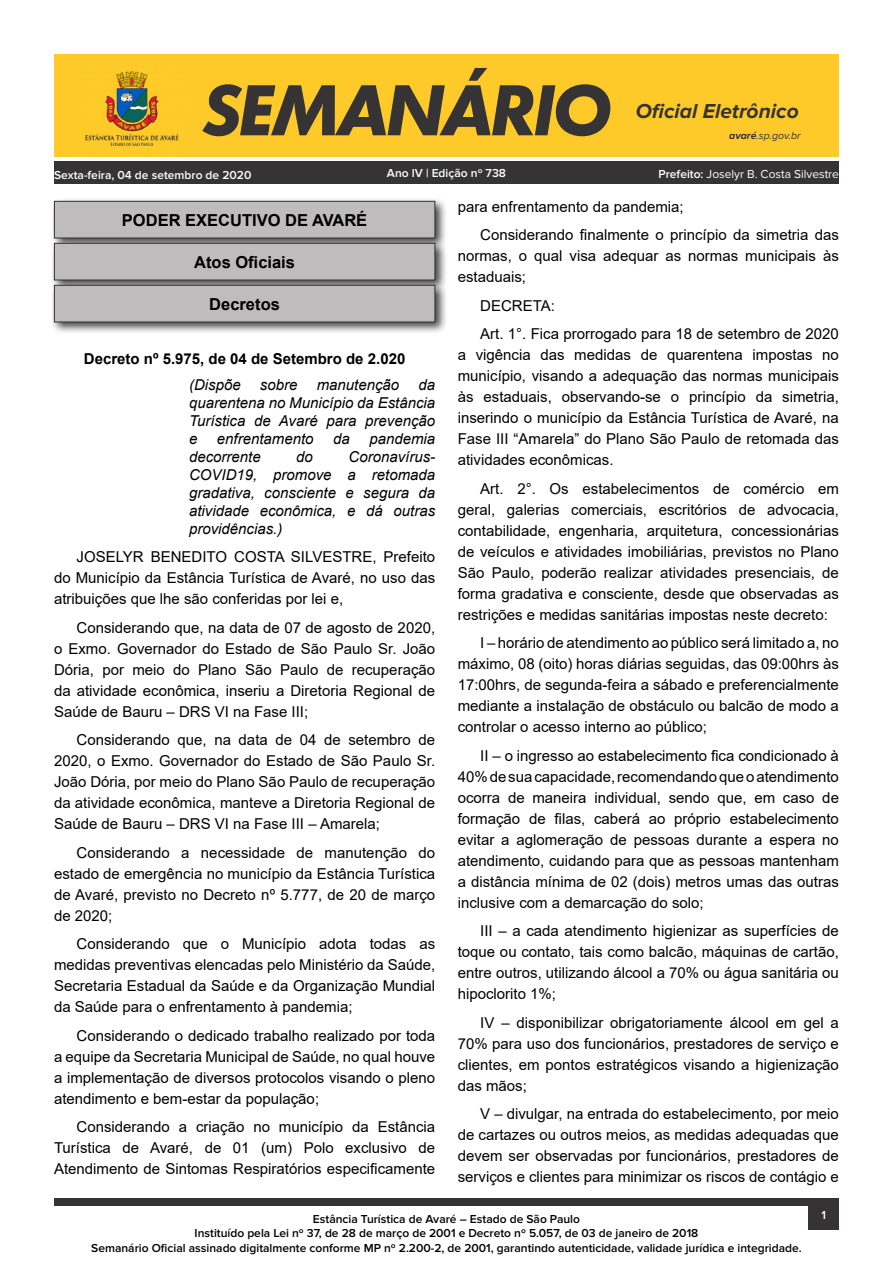
<style>
.page{position:relative;width:893px;height:1263px;background:#fff}
.page>*{position:absolute;margin:0;border:0;box-sizing:border-box;transform-origin:0 0}
.t1{font:italic 700 75px "Futura PT";letter-spacing:-.05em;color:#353334}
.t2{font:italic 700 21px "Proxima Nova";color:#353334}
.t3{font:700 16.5px "Arial";color:#000}
._2_-_Corpo{font:15px/21px "Arial";color:#000;text-align:justify}
._3_-_Ementa{font:italic 15px/18px "Arial";color:#000;text-align:justify}
._1_-_Cabeçalho{font:700 15px "Arial";color:#000}
.t4{font:600 12px/14.4px "Proxima Nova";color:#000;text-align:center}
.t5{font:600 12px "Proxima Nova";color:#fff}
.t6{font:12px "Proxima Nova";color:#fff}
.t7{font:italic 10.5px "Proxima Nova";color:#353334}
.s1{font-weight:700}
.s2{font-weight:600}
</style>
<div class="page">
<div style="left:54px;top:1199px;width:785px;height:7px;background:#353334"></div>
<div style="left:54px;top:54px;width:785px;height:102px;background:#feca29"></div>
<div style="left:54px;top:162px;width:785px;height:22px;background:#353334"></div>
<img style="left:85px;top:71px;width:94px;height:75px">
<div style="left:808px;top:1199px;width:31px;height:31px;background:#353334"></div>
<div style="left:51px;top:197px;width:397px;height:54px;background:#000;opacity:.75"></div>
<div style="left:54px;top:201px;width:381px;height:37px;background:#bfbcbd"></div>
<div style="left:54px;top:201px;width:381px;height:37px;border:1px solid #353334"></div>
<div style="left:50px;top:239px;width:398px;height:54px;background:#000;opacity:.75"></div>
<div style="left:54px;top:243px;width:381px;height:37px;background:#bfbcbd"></div>
<div style="left:54px;top:243px;width:381px;height:37px;border:1px solid #353334"></div>
<div style="left:50px;top:281px;width:398px;height:54px;background:#000;opacity:.75"></div>
<div style="left:54px;top:285px;width:381px;height:37px;background:#bfbcbd"></div>
<div style="left:54px;top:285px;width:381px;height:37px;border:1px solid #353334"></div>
<h1 class="t1" style="left:201px;top:64px;width:415px">SEMANÁRIO</h1>
<h2 class="t2" style="left:636px;top:99px;width:164px">Oficial Eletrônico</h2>
<p class="t7" style="left:729px;top:128px;width:73px"><span class="s1">avaré</span>.sp.gov.br</p>
<p class="t6" style="left:658px;top:167px;width:182px"><span class="s2">Prefeito:</span> Joselyr B. Costa Silvestre</p>
<p class="t5" style="left:54px;top:168px;width:199px">Sexta-feira, 04 de setembro de 2020</p>
<p class="t5" style="left:387px;top:166px;width:121px">Ano IV | Edição nº 738</p>
<p class="t3" style="left:122px;top:208px;width:247px">PODER EXECUTIVO DE AVARÉ</p>
<p class="t3" style="left:194px;top:250px;width:102px">Atos Oficiais</p>
<p class="t3" style="left:209px;top:292px;width:72px">Decretos</p>
<p class="_2_-_Corpo" style="left:458px;top:196px;width:227px">para enfrentamento da pandemia;</p>
<p class="_2_-_Corpo" style="left:458px;top:224px;width:383px;text-indent:22px">Considerando finalmente o princípio da simetria das normas, o qual visa adequar as normas municipais às estaduais;</p>
<p class="_2_-_Corpo" style="left:480px;top:295px;width:76px">DECRETA:</p>
<p class="_2_-_Corpo" style="left:458px;top:323px;width:383px;text-indent:22px">Art. 1°. Fica prorrogado para 18 de setembro de 2020 a vigência das medidas de quarentena impostas no município, visando a adequação das normas municipais às estaduais, observando-se o princípio da simetria, inserindo o município da Estância Turística de Avaré, na Fase III “Amarela” do Plano São Paulo de retomada das atividades econômicas.</p>
<p class="_2_-_Corpo" style="left:458px;top:478px;width:383px;text-indent:22px">Art. 2°. Os estabelecimentos de comércio em geral, galerias comerciais, escritórios de advocacia, contabilidade, engenharia, arquitetura, concessionárias de veículos e atividades imobiliárias, previstos no Plano São Paulo, poderão realizar atividades presenciais, de forma gradativa e consciente, desde que observadas as restrições e medidas sanitárias impostas neste decreto:</p>
<p class="_2_-_Corpo" style="left:458px;top:632px;width:383px;text-indent:22px">I – horário de atendimento ao público será limitado a, no máximo, 08 (oito) horas diárias seguidas, das 09:00hrs às 17:00hrs, de segunda-feira a sábado e preferencialmente mediante a instalação de obstáculo ou balcão de modo a controlar o acesso interno ao público;</p>
<p class="_2_-_Corpo" style="left:458px;top:745px;width:383px;text-indent:22px">II – o ingresso ao estabelecimento fica condicionado à 40% de sua capacidade, recomendando que o atendimento ocorra de maneira individual, sendo que, em caso de formação de filas, caberá ao próprio estabelecimento evitar a aglomeração de pessoas durante a espera no atendimento, cuidando para que as pessoas mantenham a distância mínima de 02 (dois) metros umas das outras inclusive com a demarcação do solo;</p>
<p class="_2_-_Corpo" style="left:458px;top:920px;width:383px;text-indent:22px">III – a cada atendimento higienizar as superfícies de toque ou contato, tais como balcão, máquinas de cartão, entre outros, utilizando álcool a 70% ou água sanitária ou hipoclorito 1%;</p>
<p class="_2_-_Corpo" style="left:458px;top:1012px;width:383px;text-indent:22px">IV – disponibilizar obrigatoriamente álcool em gel a 70% para uso dos funcionários, prestadores de serviço e clientes, em pontos estratégicos visando a higienização das mãos;</p>
<p class="_2_-_Corpo" style="left:458px;top:1103px;width:383px;text-indent:22px">V – divulgar, na entrada do estabelecimento, por meio de cartazes ou outros meios, as medidas adequadas que devem ser observadas por funcionários, prestadores de serviços e clientes para minimizar os riscos de contágio e</p>
<p class="_1_-_Cabeçalho" style="left:84px;top:348px;width:323px">Decreto nº 5.975, de 04 de Setembro de 2.020</p>
<p class="_3_-_Ementa" style="left:189px;top:376px;width:53px">(Dispõe</p>
<p class="_3_-_Ementa" style="left:260px;top:376px;width:39px">sobre</p>
<p class="_3_-_Ementa" style="left:317px;top:376px;width:84px">manutenção</p>
<p class="_3_-_Ementa" style="left:189px;top:376px;width:248px;text-indent:230px">da quarentena no Município da Estância Turística de Avaré para prevenção e</p>
<p class="_3_-_Ementa" style="left:217px;top:430px;width:98px">enfrentamento</p>
<p class="_3_-_Ementa" style="left:333px;top:430px;width:18px">da</p>
<p class="_3_-_Ementa" style="left:369px;top:430px;width:67px">pandemia</p>
<p class="_3_-_Ementa" style="left:189px;top:448px;width:73px">decorrente</p>
<p class="_3_-_Ementa" style="left:296px;top:448px;width:18px">do</p>
<p class="_3_-_Ementa" style="left:189px;top:448px;width:248px;text-indent:160px">Coronavírus-COVID19, promove a retomada gradativa, consciente e segura da atividade econômica, e dá outras providências.)</p>
<p class="_2_-_Corpo" style="left:54px;top:546px;width:383px;text-indent:22px">JOSELYR BENEDITO COSTA SILVESTRE, Prefeito do Município da Estância Turística de Avaré, no uso das atribuições que lhe são conferidas por lei e,</p>
<p class="_2_-_Corpo" style="left:54px;top:617px;width:383px;text-indent:22px">Considerando que, na data de 07 de agosto de 2020, o Exmo. Governador do Estado de São Paulo Sr. João Dória, por meio do Plano São Paulo de recuperação da atividade econômica, inseriu a Diretoria Regional de Saúde de Bauru – DRS VI na Fase III;</p>
<p class="_2_-_Corpo" style="left:54px;top:729px;width:383px;text-indent:22px">Considerando que, na data de 04 de setembro de 2020, o Exmo. Governador do Estado de São Paulo Sr.<br>João Dória, por meio do Plano São Paulo de recuperação da atividade econômica, manteve a Diretoria Regional de Saúde de Bauru – DRS VI na Fase III – Amarela;</p>
<p class="_2_-_Corpo" style="left:54px;top:842px;width:383px;text-indent:22px">Considerando a necessidade de manutenção do estado de emergência no município da Estância Turística de Avaré, previsto no Decreto nº 5.777, de 20 de março de 2020;</p>
<p class="_2_-_Corpo" style="left:54px;top:933px;width:383px;text-indent:22px">Considerando que o Município adota todas as medidas preventivas elencadas pelo Ministério da Saúde, Secretaria Estadual da Saúde e da Organização Mundial da Saúde para o enfrentamento à pandemia;</p>
<p class="_2_-_Corpo" style="left:54px;top:1025px;width:383px;text-indent:22px">Considerando o dedicado trabalho realizado por toda a equipe da Secretaria Municipal de Saúde, no qual houve a implementação de diversos protocolos visando o pleno atendimento e bem-estar da população;</p>
<p class="_2_-_Corpo" style="left:54px;top:1116px;width:383px;text-indent:22px">Considerando a criação no município da Estância Turística de Avaré, de 01 (um) Polo exclusivo de Atendimento de Sintomas Respiratórios especificamente</p>
<p class="t4" style="left:91px;top:1212px;width:712px">Estância Turística de Avaré – Estado de São Paulo<br>Instituído pela Lei nº 37, de 28 de março de 2001 e Decreto nº 5.057, de 03 de janeiro de 2018<br>Semanário Oficial assinado digitalmente conforme MP nº 2.200-2, de 2001, garantindo autenticidade, validade jurídica e integridade.</p>
<p class="t5" style="left:821px;top:1208px;width:6px">1</p>
</div>
